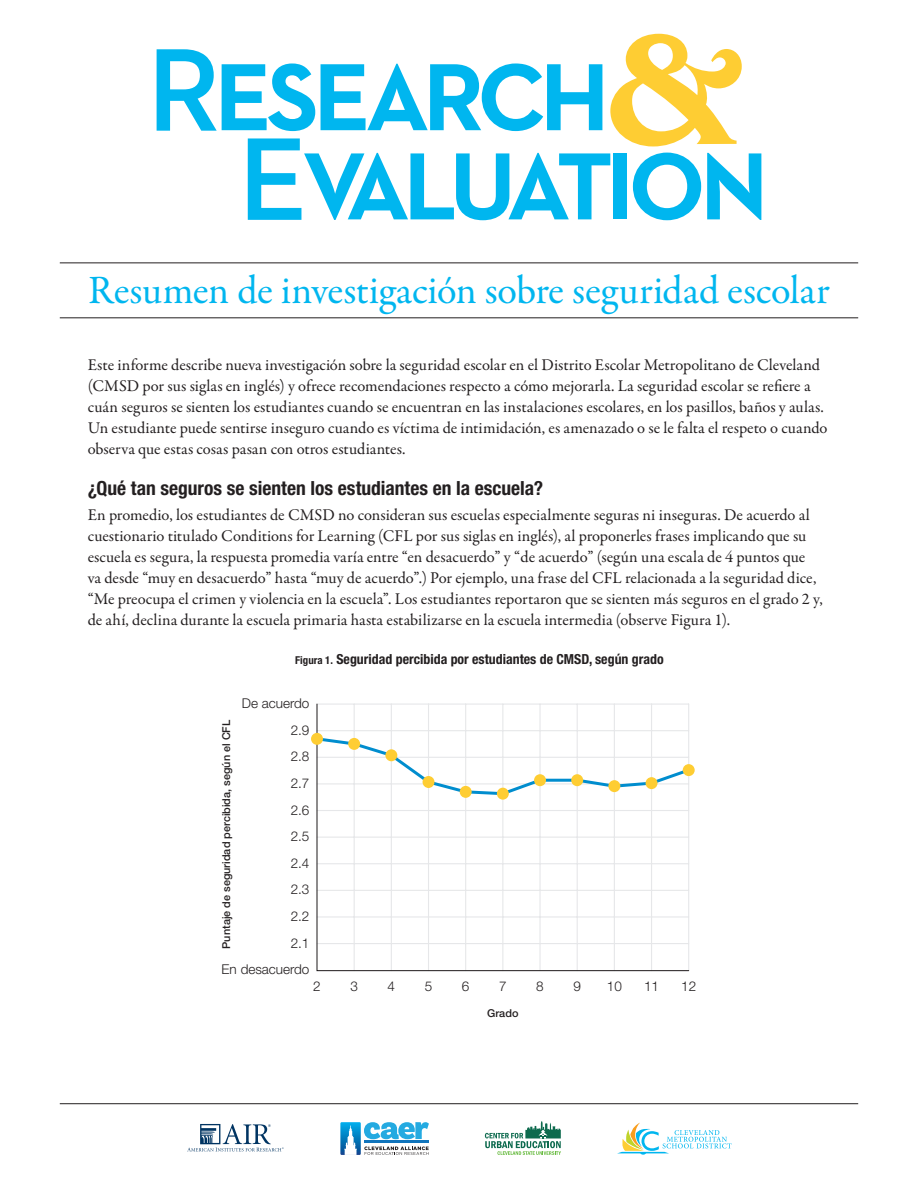
<style>
.page{position:relative;width:918px;height:1188px;background:#fff}
.page>*{position:absolute;margin:0;border:0;box-sizing:border-box;transform-origin:0 0}
.t1{font:40.5px "Garamond Premr Pro";letter-spacing:-.005em;color:#00b6ef}
.Text__Headline{font:700 condensed 19.5px "Helvetica Neue LT Std";color:#231f20}
.Text__Copy{font:16.5px/21px "Garamond Premr Pro";color:#231f20}
.t2{font:700 condensed 13.8px "Helvetica Neue LT Std";color:#231f20}
.t3{font:300 13.5px/26.5px "Helvetica Neue LT Std";color:#231f20;text-align:right}
.t4{font:500 10.8px "Helvetica Neue LT Std";color:#231f20}
.s1{font-size:10.8px}
</style>
<div class="page">
<hr style="left:60px;top:1103px;width:798px;height:1px;background:#231f20">
<svg style="left:157px;top:34px;width:604px;height:186px"></svg>
<svg style="left:485px;top:1121px;width:76px;height:34px"></svg>
<svg style="left:340px;top:1122px;width:89px;height:33px"></svg>
<svg style="left:617px;top:1123px;width:115px;height:32px"></svg>
<svg style="left:187px;top:1124px;width:97px;height:27px"></svg>
<hr style="left:60px;top:262px;width:798px;height:1px;background:#231f20">
<hr style="left:60px;top:317px;width:798px;height:1px;background:#231f20">
<svg style="left:316px;top:703px;width:374px;height:269px"></svg>
<svg style="left:314px;top:735px;width:378px;height:62px"></svg>
<div style="left:311px;top:733px;width:12px;height:12px;background:#fecd33;border-radius:50%"></div>
<div style="left:348px;top:738px;width:12px;height:12px;background:#fecd33;border-radius:50%"></div>
<div style="left:385px;top:749px;width:12px;height:12px;background:#fecd33;border-radius:50%"></div>
<div style="left:423px;top:776px;width:11px;height:12px;background:#fecd33;border-radius:50%"></div>
<div style="left:460px;top:786px;width:12px;height:12px;background:#fecd33;border-radius:50%"></div>
<div style="left:497px;top:788px;width:12px;height:12px;background:#fecd33;border-radius:50%"></div>
<div style="left:534px;top:774px;width:12px;height:12px;background:#fecd33;border-radius:50%"></div>
<div style="left:571px;top:774px;width:12px;height:12px;background:#fecd33;border-radius:50%"></div>
<div style="left:608px;top:780px;width:12px;height:12px;background:#fecd33;border-radius:50%"></div>
<div style="left:646px;top:777px;width:12px;height:12px;background:#fecd33;border-radius:50%"></div>
<div style="left:683px;top:764px;width:12px;height:12px;background:#fecd33;border-radius:50%"></div>
<p class="t1" style="left:88px;top:266px;width:743px">Resumen de investigación sobre seguridad escolar</p>
<p class="Text__Copy" style="left:88px;top:354px;width:741px">Este informe describe nueva investigación sobre la seguridad escolar en el Distrito Escolar Metropolitano de Cleveland (CMSD por sus siglas en inglés) y ofrece recomendaciones respecto a cómo mejorarla. La seguridad escolar se refiere a cuán seguros se sienten los estudiantes cuando se encuentran en las instalaciones escolares, en los pasillos, baños y aulas.<br>Un estudiante puede sentirse inseguro cuando es víctima de intimidación, es amenazado o se le falta el respeto o cuando observa que estas cosas pasan con otros estudiantes.</p>
<p class="Text__Headline" style="left:88px;top:476px;width:457px">¿Qué tan seguros se sienten los estudiantes en la escuela?</p>
<p class="Text__Copy" style="left:88px;top:504px;width:737px">En promedio, los estudiantes de CMSD no consideran sus escuelas especialmente seguras ni inseguras. De acuerdo al cuestionario titulado Conditions for Learning (CFL por sus siglas en inglés), al proponerles frases implicando que su escuela es segura, la respuesta promedia varía entre “en desacuerdo” y “de acuerdo” (según una escala de 4 puntos que<br>va desde “muy en desacuerdo” hasta “muy de acuerdo”.) Por ejemplo, una frase del CFL relacionada a la seguridad dice, “Me preocupa el crimen y violencia en la escuela”. Los estudiantes reportaron que se sienten más seguros en el grado 2 y, de ahí, declina durante la escuela primaria hasta estabilizarse en la escuela intermedia (observe Figura 1).</p>
<p class="t2" style="left:295px;top:651px;width:370px"><span class="s1">Figura 1.</span> Seguridad percibida por estudiantes de CMSD, según grado</p>
<p class="t3" style="left:222px;top:690px;width:89px">De acuerdo<br>2.9<br>2.8<br>2.7<br>2.6<br>2.5<br>2.4<br>2.3<br>2.2<br>2.1<br>En desacuerdo</p>
<p class="t4" style="left:220px;top:949px;width:230px;rotate:-90deg">Puntaje de seguridad percibida, según el CFL</p>
<p class="t3" style="left:313px;top:973px;width:9px">2</p>
<p class="t3" style="left:350px;top:973px;width:9px">3</p>
<p class="t3" style="left:388px;top:973px;width:9px">4</p>
<p class="t3" style="left:425px;top:973px;width:9px">5</p>
<p class="t3" style="left:462px;top:973px;width:9px">6</p>
<p class="t3" style="left:499px;top:973px;width:9px">7</p>
<p class="t3" style="left:536px;top:973px;width:9px">8</p>
<p class="t3" style="left:573px;top:973px;width:9px">9</p>
<p class="t3" style="left:607px;top:973px;width:17px">10</p>
<p class="t3" style="left:644px;top:973px;width:17px">11</p>
<p class="t3" style="left:681px;top:973px;width:17px">12</p>
<p class="t4" style="left:487px;top:1007px;width:33px">Grado</p>
</div>
